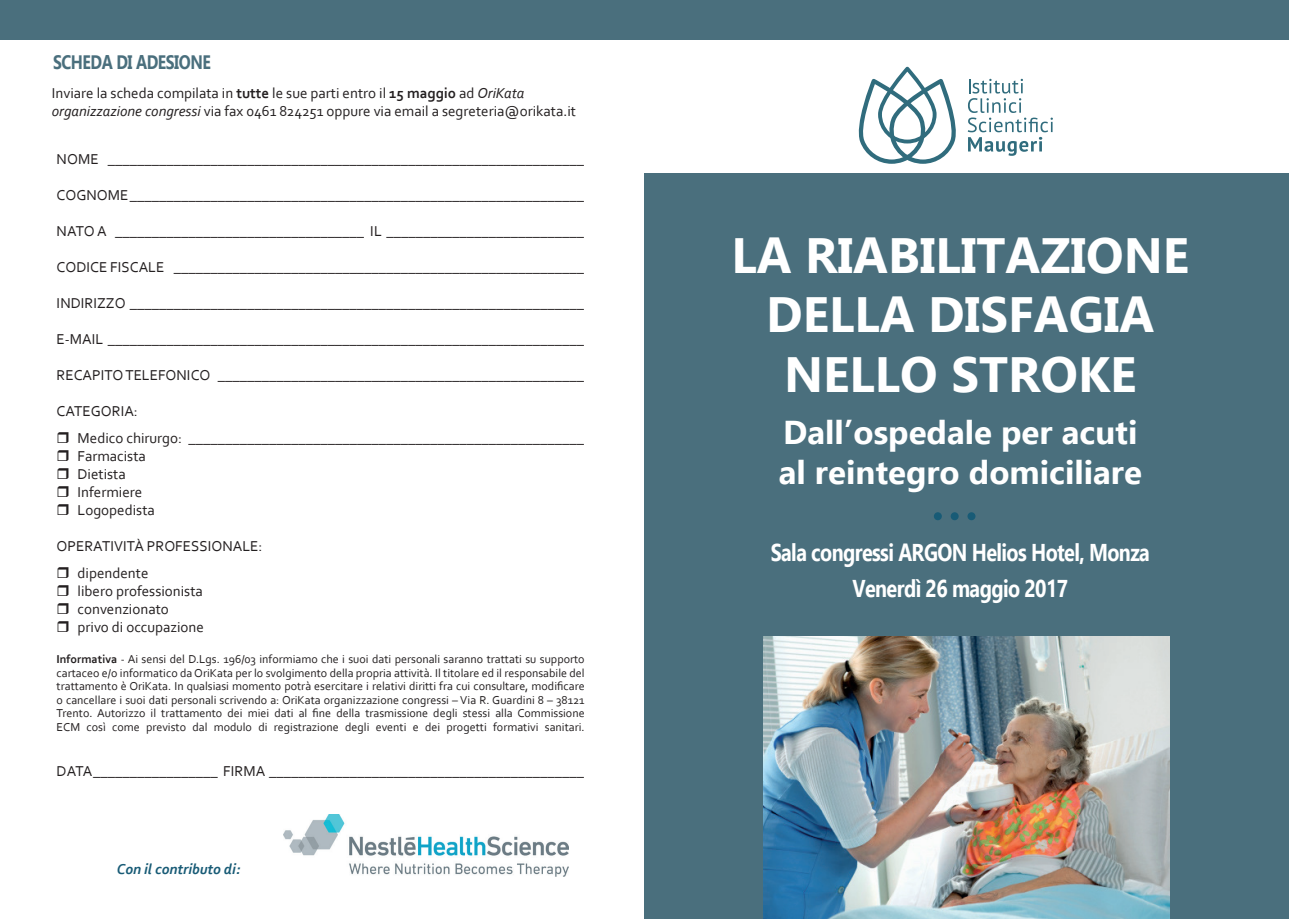
<style>
.page{position:relative;width:1289px;height:919px;background:#fff}
.page>*{position:absolute;margin:0;border:0;box-sizing:border-box;transform-origin:0 0}
.t1{font:700 49.5px/59.4px "Ebrima";color:#fff;text-align:center}
.t2{font:700 33px/39.6px "Ebrima";color:#fff}
.t3{font:700 24.3px/35.5px "Ebrima";letter-spacing:-.03em;color:#fff;text-align:center;scale:.81 1}
.t4{font:700 19.5px "Ebrima";letter-spacing:-.03em;color:#4a6f7d;scale:.81 1}
.t5{font:15px/18px "Corbel";color:#231f20}
.t6{font:italic 700 15px "Corbel";color:#185b76}
.t7{font:12px/13.5px "Corbel";color:#231f20;text-align:justify}
.s1{font-weight:700}
.s2{font-style:italic}
</style>
<div class="page">
<div style="left:644px;top:173px;width:644px;height:745px;background:#4a6f7d"></div>
<img style="left:283px;top:814px;width:285px;height:62px">
<img style="left:763px;top:636px;width:406px;height:281px">
<svg style="left:858px;top:67px;width:98px;height:97px"></svg>
<svg style="left:967px;top:79px;width:85px;height:77px"></svg>
<div style="left:933px;top:512px;width:8px;height:8px;background:#185b76;border-radius:50%"></div>
<div style="left:967px;top:512px;width:8px;height:8px;background:#185b76;border-radius:50%"></div>
<div style="left:950px;top:512px;width:8px;height:8px;background:#185b76;border-radius:50%"></div>
<div style="left:0;top:0;width:1288px;height:40px;background:#4a6f7d"></div>
<h3 class="t4" style="left:53px;top:48px;width:196px">SCHEDA DI ADESIONE</h3>
<p class="t5" style="left:52px;top:83px;width:525px">Inviare la scheda compilata in <span class="s1">tutte</span> le sue parti entro il <span class="s1">15 maggio</span> ad <span class="s2">OriKata organizzazione congressi</span> via fax 0461 824251 oppure via email a segreteria@orikata.it</p>
<p class="t5" style="left:57px;top:150px;width:529px">NOME _________________________________________________________________</p>
<p class="t5" style="left:57px;top:186px;width:529px">COGNOME______________________________________________________________</p>
<p class="t5" style="left:57px;top:222px;width:529px">NATO A __________________________________ IL ___________________________</p>
<p class="t5" style="left:57px;top:258px;width:529px">CODICE FISCALE ________________________________________________________</p>
<p class="t5" style="left:57px;top:294px;width:529px">INDIRIZZO ______________________________________________________________</p>
<p class="t5" style="left:57px;top:330px;width:529px">E-MAIL _________________________________________________________________</p>
<p class="t5" style="left:57px;top:366px;width:529px">RECAPITO TELEFONICO __________________________________________________</p>
<p class="t5" style="left:77px;top:398px;width:508px;line-height:26.5px;text-indent:-21px">CATEGORIA:<br>Medico chirurgo: ______________________________________________________</p>
<p class="t5" style="left:77px;top:446px;width:79px">Farmacista<br>Dietista<br>Infermiere<br>Logopedista</p>
<p class="t5" style="left:77px;top:532px;width:186px;line-height:26.5px;text-indent:-21px">OPERATIVITÀ PROFESSIONALE: dipendente</p>
<p class="t5" style="left:77px;top:581px;width:128px">libero professionista convenzionato privo di occupazione</p>
<p class="t7" style="left:57px;top:652px;width:529px"><span class="s1">Informativa</span> - Ai sensi del D.Lgs. 196/03 informiamo che i suoi dati personali saranno trattati su supporto cartaceo e/o informatico da OriKata per lo svolgimento della propria attività. Il titolare ed il responsabile del trattamento è OriKata. In qualsiasi momento potrà esercitare i relativi diritti fra cui consultare, modificare o cancellare i suoi dati personali scrivendo a: OriKata organizzazione congressi – Via R. Guardini 8 – 38121<br>Trento. Autorizzo il trattamento dei miei dati al fine della trasmissione degli stessi alla Commissione ECM così come previsto dal modulo di registrazione degli eventi e dei progetti formativi sanitari.</p>
<p class="t5" style="left:57px;top:761px;width:529px">DATA_________________ FIRMA ___________________________________________</p>
<p class="t6" style="left:117px;top:859px;width:125px">Con il contributo di:</p>
<h1 class="t1" style="left:731px;top:224px;width:459px">LA RIABILITAZIONE<br>DELLA DISFAGIA<br>NELLO STROKE</h1>
<h2 class="t2" style="left:778px;top:411px;width:364px">Dall’ospedale per acuti al reintegro domiciliare</h2>
<h3 class="t3" style="left:770px;top:533px;width:469px">Sala congressi ARGON Helios Hotel, Monza<br>Venerdì 26 maggio 2017</h3>
</div>
